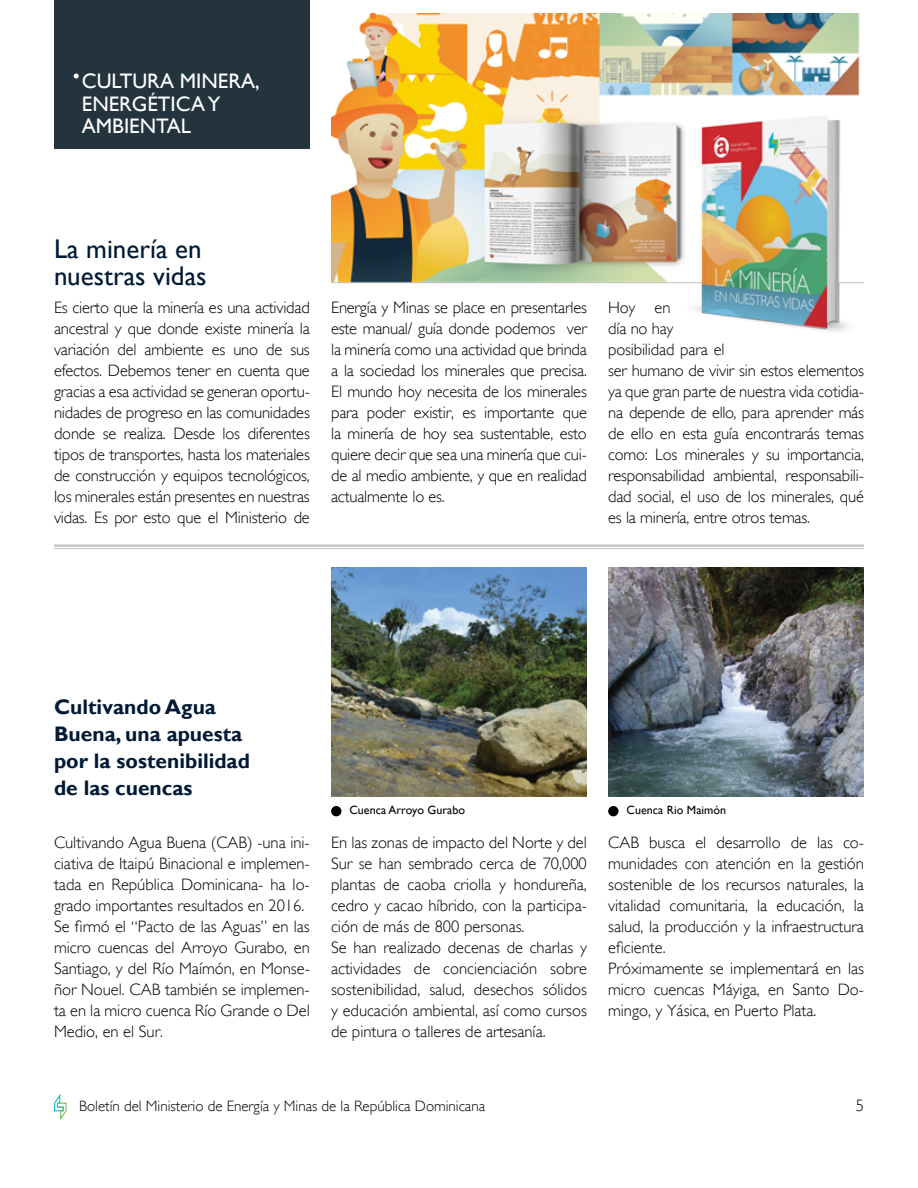
<style>
.page{position:relative;width:918px;height:1188px;background:#fff}
.page>*{position:absolute;margin:0;border:0;box-sizing:border-box;transform-origin:0 0}
.t1{font:27px/27px "Gill Sans";color:#001a35}
.t2{font:700 21px/27px "Gill Sans";color:#001a35}
.t3{font:21px/22.6px "Gill Sans";color:#fff}
.t4{font:300 16.5px/21px "Gill Sans";color:#000}
.t5{font:300 15px "Gill Sans";color:#000}
.t6{font:12px "Gill Sans";letter-spacing:.005em;color:#000}
</style>
<div class="page">
<svg style="left:54px;top:1094px;width:13px;height:26px"></svg>
<div style="left:54px;top:0;width:256px;height:148px;background:#23343e"></div>
<svg style="left:74px;top:73px;width:5px;height:6px"></svg>
<hr style="left:54px;top:544px;width:810px;height:3px;background:#000">
<hr style="left:54px;top:548px;width:810px;height:1px;background:#000">
<img style="left:332px;top:14px;width:532px;height:318px">
<img style="left:331px;top:567px;width:256px;height:229px">
<img style="left:608px;top:567px;width:256px;height:229px">
<div style="left:331px;top:806px;width:10px;height:10px;background:#000;border-radius:50%"></div>
<div style="left:608px;top:806px;width:11px;height:10px;background:#000;border-radius:50%"></div>
<p class="t3" style="left:82px;top:70px;width:179px">CULTURA MINERA,<br>ENERGÉTICA Y<br>AMBIENTAL</p>
<h1 class="t1" style="left:54px;top:236px;width:154px">La minería en nuestras vidas</h1>
<p class="t4" style="left:54px;top:297px;width:257px;text-align:justify">Es cierto que la minería es una actividad ancestral y que donde existe minería la variación del ambiente es uno de sus efectos. Debemos tener en cuenta que gracias a esa actividad se generan oportu&shy;nidades de progreso en las comunidades donde se realiza. Desde los diferentes tipos de transportes, hasta los materiales de construcción y equipos tecnológicos, los minerales están presentes en nuestras vidas. Es por esto que el Ministerio de</p>
<p class="t4" style="left:331px;top:297px;width:257px;text-align:justify">Energía y Minas se place en presentarles este manual/ guía donde podemos ver la minería como una actividad que brinda a la sociedad los minerales que precisa.<br>El mundo hoy necesita de los minerales para poder existir, es importante que la minería de hoy sea sustentable, esto quiere decir que sea una minería que cui&shy;de al medio ambiente, y que en realidad actualmente lo es.</p>
<p class="t4" style="left:608px;top:297px;width:257px">Hoy en<br>día no hay<br>posibilidad para el<br>ser humano de vivir sin estos elementos ya que gran parte de nuestra vida cotidia&shy;na depende de ello, para aprender más de ello en esta guía encontrarás temas como: Los minerales y su importancia, responsabilidad ambiental, responsabili&shy;dad social, el uso de los minerales, qué es la minería, entre otros temas.</p>
<p class="t2" style="left:54px;top:693px;width:198px">Cultivando Agua<br>Buena, una apuesta por la sostenibilidad de las cuencas</p>
<p class="t6" style="left:349px;top:803px;width:117px">Cuenca Arroyo Gurabo</p>
<p class="t6" style="left:626px;top:803px;width:101px">Cuenca Rio Maimón</p>
<p class="t4" style="left:54px;top:832px;width:257px">Cultivando Agua Buena (CAB) -una ini&shy;ciativa de Itaipú Binacional e implemen&shy;tada en República Dominicana- ha lo&shy;grado importantes resultados en 2016.<br>Se firmó el “Pacto de las Aguas” en las micro cuencas del Arroyo Gurabo, en Santiago, y del Río Maímón, en Monse&shy;ñor Nouel. CAB también se implemen&shy;ta en la micro cuenca Río Grande o Del Medio, en el Sur.</p>
<p class="t4" style="left:331px;top:832px;width:257px">En las zonas de impacto del Norte y del Sur se han sembrado cerca de 70,000 plantas de caoba criolla y hondureña, cedro y cacao híbrido, con la participa&shy;ción de más de 800 personas.<br>Se han realizado decenas de charlas y actividades de concienciación sobre sostenibilidad, salud, desechos sólidos y educación ambiental, así como cursos de pintura o talleres de artesanía.</p>
<p class="t4" style="left:608px;top:832px;width:257px">CAB busca el desarrollo de las co&shy;munidades con atención en la gestión sostenible de los recursos naturales, la vitalidad comunitaria, la educación, la salud, la producción y la infraestructura eficiente.<br>Próximamente se implementará en las micro cuencas Máyiga, en Santo Do&shy;mingo, y Yásica, en Puerto Plata.</p>
<p class="t5" style="left:79px;top:1097px;width:408px">Boletín del Ministerio de Energía y Minas de la República Dominicana</p>
<p class="t4" style="left:856px;top:1095px;width:10px">5</p>
</div>
